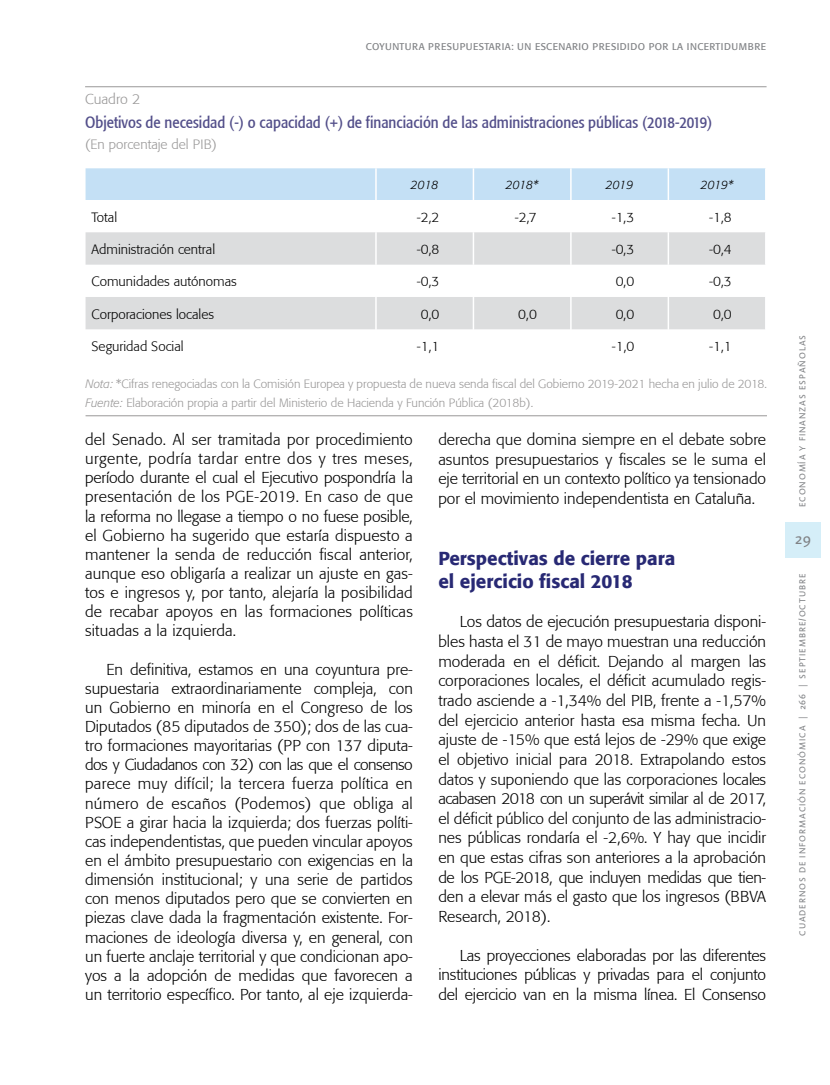
<style>
.page{position:relative;width:830px;height:1085px;background:#fff}
.page>*{position:absolute;margin:0;border:0;box-sizing:border-box;transform-origin:0 0}
.t1{font:500 18.75px/23.2px "Formata";color:#282974}
.t2{font:condensed 16.5px "Formata";color:#534f8a}
.t3{font:300 15.75px/19.2px "Formata";color:#000;text-align:justify}
.t4{font:15px "Linotype Aroma";color:#808285}
.t5{font:300 14.25px "Formata";color:#999898}
.t6{font:300 13.5px "Formata";color:#000}
.t7{font:300 13.5px "Formata";color:#999898}
.t8{font:300 12px/18.6px "Formata";color:#999898}
.t9{font:italic 300 12px "Formata";letter-spacing:-.02em;color:#000}
.t10{font:9.75px "Formata";letter-spacing:.04em;color:#808285}
.t11{font:9px "Linotype Aroma";letter-spacing:.1em;color:#808285}
.s1{font-style:italic}
</style>
<div class="page">
<div style="left:784px;top:522px;width:36px;height:36px;background:#d5eef8"></div>
<div style="left:85px;top:168px;width:679px;height:32px;background:#c4e0f5"></div>
<svg style="left:85px;top:232px;width:679px;height:97px;fill:#dcddde"></svg>
<hr style="left:375px;top:168px;width:1px;height:32px;background:#fff">
<hr style="left:472px;top:168px;width:2px;height:32px;background:#fff">
<hr style="left:570px;top:168px;width:1px;height:32px;background:#fff">
<hr style="left:667px;top:168px;width:1px;height:32px;background:#fff">
<hr style="left:375px;top:232px;width:1px;height:32px;background:#fff">
<hr style="left:472px;top:232px;width:2px;height:32px;background:#fff">
<hr style="left:570px;top:232px;width:1px;height:32px;background:#fff">
<hr style="left:667px;top:232px;width:1px;height:32px;background:#fff">
<hr style="left:375px;top:264px;width:1px;height:33px;background:#fff">
<hr style="left:472px;top:264px;width:2px;height:33px;background:#fff">
<hr style="left:570px;top:264px;width:1px;height:33px;background:#fff">
<hr style="left:667px;top:264px;width:1px;height:33px;background:#fff">
<hr style="left:375px;top:297px;width:1px;height:32px;background:#fff">
<hr style="left:472px;top:297px;width:2px;height:32px;background:#fff">
<hr style="left:570px;top:297px;width:1px;height:32px;background:#fff">
<hr style="left:667px;top:297px;width:1px;height:32px;background:#fff">
<hr style="left:85px;top:86px;width:681px;height:1px;background:#999898">
<hr style="left:85px;top:415px;width:681px;height:1px;background:#999898">
<p class="t10" style="left:365px;top:40px;width:401px">COYUNTURA PRESUPUESTARIA: UN ESCENARIO PRESIDIDO POR LA INCERTIDUMBRE</p>
<p class="t5" style="left:85px;top:91px;width:57px">Cuadro 2</p>
<p class="t2" style="left:85px;top:113px;width:628px">Objetivos de necesidad (-) o capacidad (+) de financiación de las administraciones públicas (2018-2019)</p>
<p class="t7" style="left:85px;top:136px;width:133px">(En porcentaje del PIB)</p>
<p class="t9" style="left:411px;top:177px;width:29px">2018</p>
<p class="t9" style="left:505px;top:177px;width:34px">2018*</p>
<p class="t9" style="left:605px;top:177px;width:29px">2019</p>
<p class="t9" style="left:700px;top:177px;width:34px">2019*</p>
<p class="t6" style="left:91px;top:209px;width:27px">Total</p>
<p class="t6" style="left:416px;top:209px;width:24px">-2,2</p>
<p class="t6" style="left:514px;top:209px;width:23px">-2,7</p>
<p class="t6" style="left:611px;top:209px;width:24px">-1,3</p>
<p class="t6" style="left:709px;top:209px;width:24px">-1,8</p>
<p class="t6" style="left:91px;top:241px;width:125px">Administración central</p>
<p class="t6" style="left:416px;top:241px;width:24px">-0,8</p>
<p class="t6" style="left:611px;top:241px;width:24px">-0,3</p>
<p class="t6" style="left:709px;top:241px;width:24px">-0,4</p>
<p class="t6" style="left:91px;top:273px;width:147px">Comunidades autónomas</p>
<p class="t6" style="left:416px;top:273px;width:24px">-0,3</p>
<p class="t6" style="left:615px;top:273px;width:20px">0,0</p>
<p class="t6" style="left:709px;top:273px;width:24px">-0,3</p>
<p class="t6" style="left:92px;top:306px;width:124px">Corporaciones locales</p>
<p class="t6" style="left:420px;top:306px;width:20px">0,0</p>
<p class="t6" style="left:518px;top:306px;width:20px">0,0</p>
<p class="t6" style="left:615px;top:306px;width:20px">0,0</p>
<p class="t6" style="left:713px;top:306px;width:20px">0,0</p>
<p class="t6" style="left:92px;top:338px;width:93px">Seguridad Social</p>
<p class="t6" style="left:416px;top:338px;width:24px">-1,1</p>
<p class="t6" style="left:611px;top:338px;width:24px">-1,0</p>
<p class="t6" style="left:709px;top:338px;width:24px">-1,1</p>
<p class="t8" style="left:85px;top:375px;width:682px"><span class="s1">Nota:</span> *Cifras renegociadas con la Comisión Europea y propuesta de nueva senda fiscal del Gobierno 2019-2021 hecha en julio de 2018.<br><span class="s1">Fuente:</span> Elaboración propia a partir del Ministerio de Hacienda y Función Pública (2018b).</p>
<p class="t3" style="left:85px;top:430px;width:329px">del Senado. Al ser tramitada por procedimiento urgente, podría tardar entre dos y tres meses, período durante el cual el Ejecutivo pospondría la presentación de los PGE-2019. En caso de que la reforma no llegase a tiempo o no fuese posible, el Gobierno ha sugerido que estaría dispuesto a mantener la senda de reducción fiscal anterior, aunque eso obligaría a realizar un ajuste en gas&shy;tos e ingresos y, por tanto, alejaría la posibilidad de recabar apoyos en las formaciones políticas situadas a la izquierda.</p>
<p class="t3" style="left:85px;top:659px;width:329px;text-indent:21px">En definitiva, estamos en una coyuntura pre&shy;supuestaria extraordinariamente compleja, con un Gobierno en minoría en el Congreso de los Diputados (85 diputados de 350); dos de las cua&shy;tro formaciones mayoritarias (PP con 137 diputa&shy;dos y Ciudadanos con 32) con las que el consenso parece muy difícil; la tercera fuerza política en número de escaños (Podemos) que obliga al PSOE a girar hacia la izquierda; dos fuerzas políti&shy;cas independentistas, que pueden vincular apoyos en el ámbito presupuestario con exigencias en la dimensión institucional; y una serie de partidos con menos diputados pero que se convierten en piezas clave dada la fragmentación existente. For&shy;maciones de ideología diversa y, en general, con un fuerte anclaje territorial y que condicionan apo&shy;yos a la adopción de medidas que favorecen a un territorio específico. Por tanto, al eje izquierda-</p>
<p class="t3" style="left:438px;top:430px;width:329px;line-height:19.6px">derecha que domina siempre en el debate sobre asuntos presupuestarios y fiscales se le suma el eje territorial en un contexto político ya tensionado por el movimiento independentista en Cataluña.</p>
<p class="t1" style="left:438px;top:546px;width:238px">Perspectivas de cierre para el ejercicio fiscal 2018</p>
<p class="t3" style="left:438px;top:612px;width:329px;line-height:19.6px;text-indent:21px">Los datos de ejecución presupuestaria disponi&shy;bles hasta el 31 de mayo muestran una reducción moderada en el déficit. Dejando al margen las corporaciones locales, el déficit acumulado regis&shy;trado asciende a -1,34% del PIB, frente a -1,57% del ejercicio anterior hasta esa misma fecha. Un ajuste de -15% que está lejos de -29% que exige el objetivo inicial para 2018. Extrapolando estos datos y suponiendo que las corporaciones locales acabasen 2018 con un superávit similar al de 2017, el déficit público del conjunto de las administracio&shy;nes públicas rondaría el -2,6%. Y hay que incidir en que estas cifras son anteriores a la aprobación de los PGE-2018, que incluyen medidas que tien&shy;den a elevar más el gasto que los ingresos (BBVA Research, 2018).</p>
<p class="t3" style="left:438px;top:945px;width:329px;line-height:19.6px;text-indent:21px">Las proyecciones elaboradas por las diferentes instituciones públicas y privadas para el conjunto del ejercicio van en la misma línea. El Consenso</p>
<p class="t11" style="left:796px;top:507px;width:174px;rotate:-90deg">ECONOMÍA Y FINANZAS ESPAÑOLAS</p>
<p class="t4" style="left:794px;top:529px;width:18px">29</p>
<p class="t11" style="left:796px;top:935px;width:363px;rotate:-90deg">CUADERNOS DE INFORMACIÓN ECONÓMICA | 266 | SEPTIEMBRE/OCTUBRE</p>
</div>
